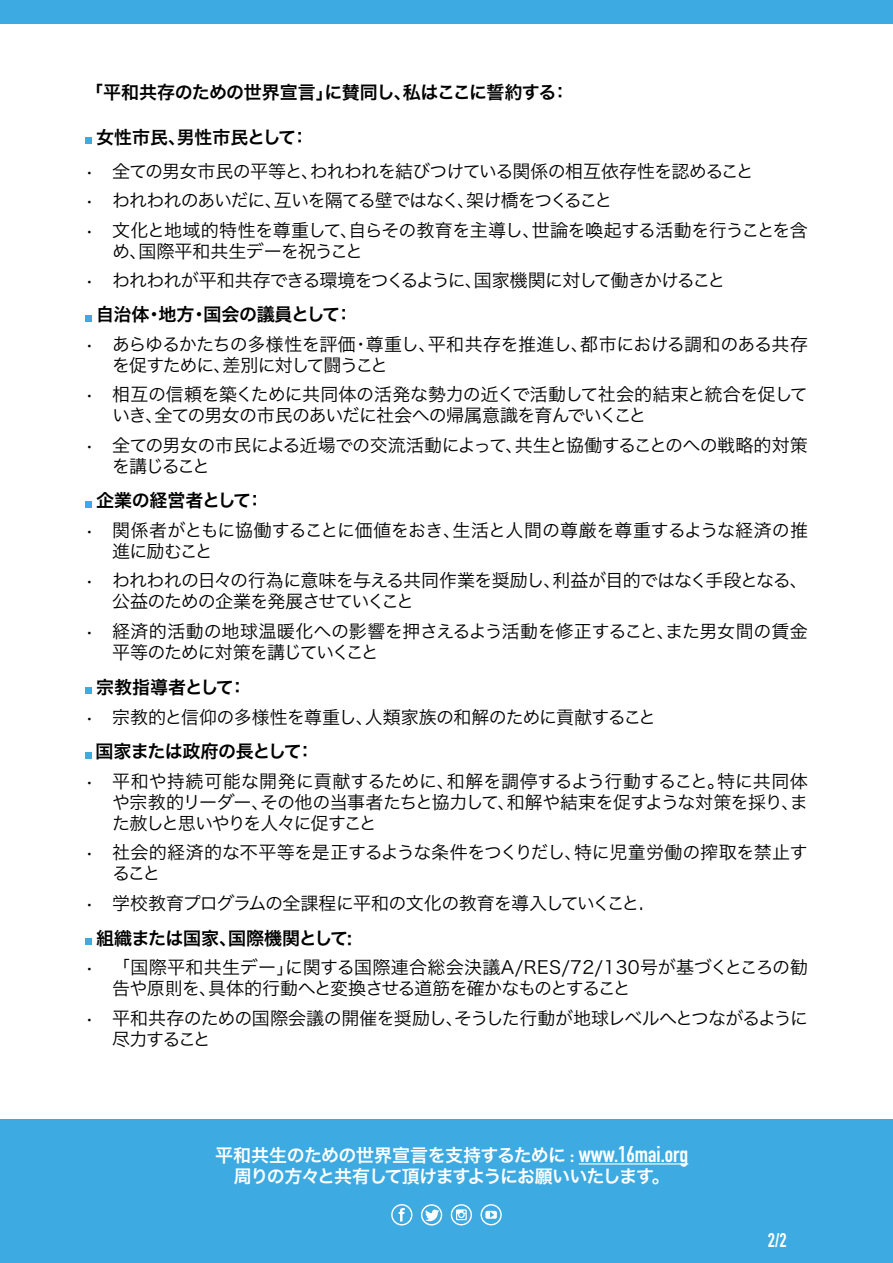
<style>
.page{position:relative;width:893px;height:1263px;background:#fff}
.page>*{position:absolute;margin:0;border:0;box-sizing:border-box;transform-origin:0 0}
.t1{font:700 19.5px "DIN Condensed";color:#fff}
.t2{font:18px/21px "Hira Kaku Pro W3";letter-spacing:-.04em;color:#000}
.t3{font:18px/21px "Hira Kaku Pro W3";letter-spacing:-.015em;color:#000}
.t4{font:18px "Hira Kaku Pro W6";letter-spacing:-.02em;color:#000}
.t5{font:18px/21px "Hira Kaku Pro W6";letter-spacing:-.045em;color:#fff;text-align:center}
.t6{font:18px/21px "Hira Kaku Pro W3";letter-spacing:-.02em;color:#000}
.t7{font:18px/21px "Hira Kaku Pro W3";letter-spacing:-.01em;color:#000}
.t8{font:18px "Hira Kaku Pro W6";color:#000}
.t9{font:18px "Hira Kaku Pro W6";letter-spacing:-.04em;color:#000}
.s1{font-family:"Acumin Variable Concept"}
.s2{font-family:"DIN Condensed";font-weight:700;font-size:22.5px}
</style>
<div class="page">
<div style="left:85px;top:137px;width:6px;height:7px;background:#3daae1"></div>
<svg style="left:85px;top:315px;width:6px;height:6px"></svg>
<svg style="left:85px;top:501px;width:6px;height:6px"></svg>
<div style="left:85px;top:687px;width:6px;height:7px;background:#3daae1"></div>
<svg style="left:85px;top:752px;width:6px;height:6px"></svg>
<div style="left:85px;top:938px;width:6px;height:7px;background:#3daae1"></div>
<div style="left:0;top:0;width:893px;height:23px;background:#3daae1"></div>
<div style="left:0;top:1120px;width:893px;height:143px;background:#3daae1"></div>
<hr style="left:579px;top:1163px;width:109px;height:1px;background:#fff">
<svg style="left:391px;top:1204px;width:21px;height:21px"></svg>
<svg style="left:421px;top:1204px;width:21px;height:21px"></svg>
<svg style="left:451px;top:1204px;width:21px;height:21px"></svg>
<svg style="left:480px;top:1204px;width:22px;height:21px"></svg>
<p class="t4" style="left:85px;top:76px;width:486px">「平和共存のための世界宣言」に賛同し、私はここに誓約する：</p>
<p class="t8" style="left:96px;top:121px;width:214px">女性市民、男性市民として：</p>
<p class="t2" style="left:85px;top:159px;width:670px">• 全ての男女市民の平等と、われわれを結びつけている関係の相互依存性を認めること</p>
<p class="t2" style="left:85px;top:189px;width:529px">• われわれのあいだに、互いを隔てる壁ではなく、架け橋をつくること</p>
<p class="t2" style="left:112px;top:218px;width:697px;text-indent:-27px">• 文化と地域的特性を尊重して、自らその教育を主導し、世論を喚起する活動を行うことを含め、国際平和共生デーを祝うこと</p>
<p class="t2" style="left:85px;top:269px;width:642px">• われわれが平和共存できる環境をつくるように、国家機関に対して働きかけること</p>
<p class="t4" style="left:96px;top:298px;width:258px">自治体・地方・国会の議員として：</p>
<p class="t2" style="left:112px;top:332px;width:697px;text-indent:-27px">• あらゆるかたちの多様性を評価・尊重し、平和共存を推進し、都市における調和のある共存を促すために、差別に対して闘うこと</p>
<p class="t2" style="left:112px;top:383px;width:697px;text-indent:-27px">• 相互の信頼を築くために共同体の活発な勢力の近くで活動して社会的結束と統合を促していき、全ての男女の市民のあいだに社会への帰属意識を育んでいくこと</p>
<p class="t2" style="left:112px;top:433px;width:697px;text-indent:-27px">• 全ての男女の市民による近場での交流活動によって、共生と協働することのへの戦略的対策を講じること</p>
<p class="t4" style="left:96px;top:484px;width:169px">企業の経営者として：</p>
<p class="t6" style="left:112px;top:518px;width:697px;text-indent:-27px">• 関係者がともに協働することに価値をおき、生活と人間の尊厳を尊重するような経済の推進に励むこと</p>
<p class="t2" style="left:112px;top:569px;width:697px;text-indent:-27px">• われわれの日々の行為に意味を与える共同作業を奨励し、利益が目的ではなく手段となる、公益のための企業を発展させていくこと</p>
<p class="t2" style="left:112px;top:619px;width:697px;line-height:21.6px;text-indent:-27px">• 経済的活動の地球温暖化への影響を押さえるよう活動を修正すること、また男女間の賃金平等のために対策を講じていくこと</p>
<p class="t8" style="left:96px;top:671px;width:152px">宗教指導者として：</p>
<p class="t2" style="left:85px;top:705px;width:573px">• 宗教的と信仰の多様性を尊重し、人類家族の和解のために貢献すること</p>
<p class="t9" style="left:95px;top:735px;width:220px">国家または政府の長として：</p>
<p class="t2" style="left:112px;top:769px;width:697px;text-align:justify;text-indent:-27px">• 平和や持続可能な開発に貢献するために、和解を調停するよう行動すること。特に共同体や宗教的リーダー、その他の当事者たちと協力して、和解や結束を促すような対策を採り、また赦しと思いやりを人々に促すこと</p>
<p class="t7" style="left:112px;top:841px;width:697px;text-indent:-27px">• 社会的経済的な不平等を是正するような条件をつくりだし、特に児童労働の搾取を禁止すること</p>
<p class="t2" style="left:85px;top:892px;width:559px">• 学校教育プログラムの全課程に平和の文化の教育を導入していくこと<span class="s1">.</span></p>
<p class="t4" style="left:96px;top:922px;width:257px">組織または国家、国際機関として:</p>
<p class="t3" style="left:112px;top:956px;width:697px;text-indent:-27px">• 「国際平和共生デー」に関する国際連合総会決議A/RES/72/130号が基づくところの勧告や原則を、具体的行動へと変換させる道筋を確かなものとすること</p>
<p class="t2" style="left:112px;top:1006px;width:697px;line-height:21.6px;text-indent:-27px">• 平和共存のための国際会議の開催を奨励し、そうした行動が地球レベルへとつながるように尽力すること</p>
<p class="t5" style="left:215px;top:1144px;width:474px">平和共生のための世界宣言を支持するために <span class="s2">: www.16mai.org</span>周りの方々と共有して頂けますようにお願いいたします。</p>
<p class="t1" style="left:768px;top:1227px;width:20px">2/2</p>
</div>
